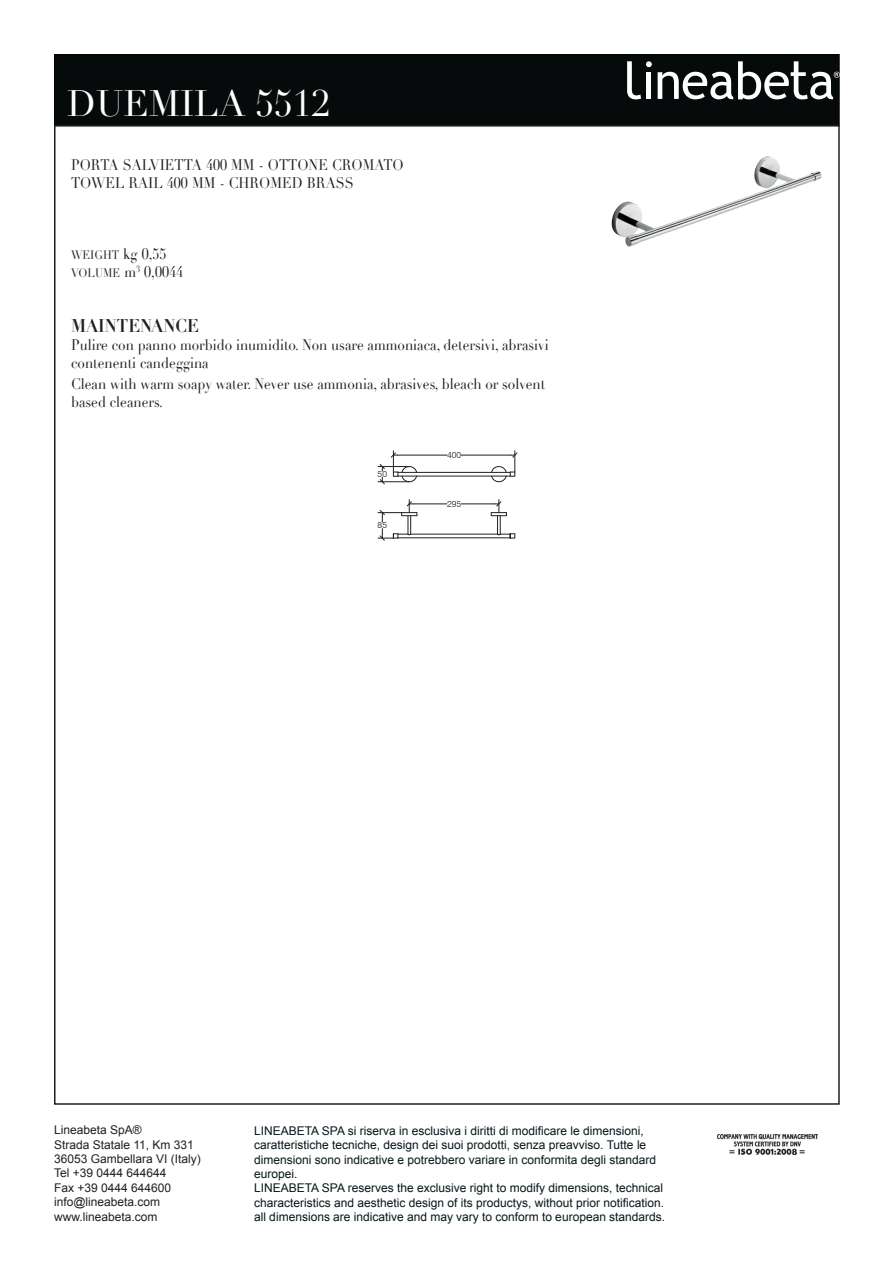
<style>
.page{position:relative;width:893px;height:1263px;background:#fff}
.page>*{position:absolute;margin:0;border:0;box-sizing:border-box;transform-origin:0 0}
.t1{font:36px "Didot";color:#fff}
.t2{font:700 18px "Didot";color:#231f20;scale:.9 1}
.t3{font:15px/18px "Didot";color:#231f20;scale:.9 1}
.t4{font:12px/14.4px "Arial";color:#07161a}
.t5{font:12px/14.4px "Arial";color:#231f20}
.t6{font:12px "Didot";color:#231f20;scale:.9 1}
.t7{font:300 8.85px "Swiss 721 BT";color:#231f20}
.s1{font-size:15px}
.s2{font-size:12px}
</style>
<div class="page">
<div style="left:54px;top:54px;width:786px;height:72px;background:#070a0a"></div>
<svg style="left:658px;top:61px;width:182px;height:38px"></svg>
<svg style="left:627px;top:61px;width:25px;height:38px"></svg>
<img style="left:717px;top:1134px;width:100px;height:21px">
<img style="left:611px;top:156px;width:211px;height:91px">
<hr style="left:398px;top:476px;width:112px;height:1px;background:#231f20">
<hr style="left:398px;top:472px;width:112px;height:1px;background:#231f20">
<svg style="left:380px;top:464px;width:5px;height:20px"></svg>
<hr style="left:378px;top:466px;width:31px;height:1px;background:#231f20">
<hr style="left:378px;top:481px;width:31px;height:1px;background:#231f20">
<hr style="left:398px;top:455px;width:49px;height:1px;background:#231f20">
<hr style="left:461px;top:455px;width:50px;height:1px;background:#231f20">
<svg style="left:491px;top:451px;width:26px;height:31px"></svg>
<svg style="left:391px;top:451px;width:26px;height:31px"></svg>
<svg style="left:378px;top:500px;width:137px;height:40px"></svg>
<h1 class="t1" style="left:67px;top:82px;width:265px">DUEMILA 5512</h1>
<p class="t3" style="left:71px;top:156px;width:371px">Porta salvietta 400 mm - ottone cromato<br>Towel rail</p>
<p class="t3" style="left:167px;top:174px;width:128px">400 mm - chromed</p>
<p class="t3" style="left:307px;top:174px;width:53px">brass</p>
<p class="t6" style="left:71px;top:247px;width:108px">WEIGHT <span class="s1">kg 0,55</span></p>
<p class="t3" style="left:71px;top:263px;width:126px"><span class="s2">VO LUME</span> m<sup>3</sup> 0,0044</p>
<h2 class="t2" style="left:71px;top:314px;width:144px">MAINTENANCE</h2>
<p class="t3" style="left:71px;top:336px;width:532px">Pulire con panno morbido inumidito. Non usare ammoniaca, detersivi, abrasivi contenenti candeggina</p>
<p class="t3" style="left:71px;top:375px;width:528px">Clean with warm soapy water. Never use ammonia, abrasives, bleach or solvent based cleaners.</p>
<p class="t7" style="left:378px;top:469px;width:11px">50</p>
<p class="t7" style="left:378px;top:520px;width:11px">85</p>
<p class="t7" style="left:447px;top:449px;width:16px">400</p>
<p class="t7" style="left:447px;top:498px;width:16px">295</p>
<p class="t5" style="left:54px;top:1123px;width:148px">Lineabeta SpA®<br>Strada Statale 11, Km 331<br>36053 Gambellara VI (Italy)<br>Tel +39 0444 644644<br>Fax +39 0444 644600 info@lineabeta.com www.lineabeta.com</p>
<p class="t4" style="left:254px;top:1123px;width:413px">LINEABETA SPA si riserva in esclusiva i diritti di modificare le dimensioni, caratteristiche tecniche, design dei suoi prodotti, senza preavviso. Tutte le dimensioni sono indicative e potrebbero variare in conformita degli standard europei.<br>LINEABETA SPA reserves the exclusive right to modify dimensions, technical characteristics and aesthetic design of its productys, without prior notification. all dimensions are indicative and may vary to conform to european standards.</p>
</div>
